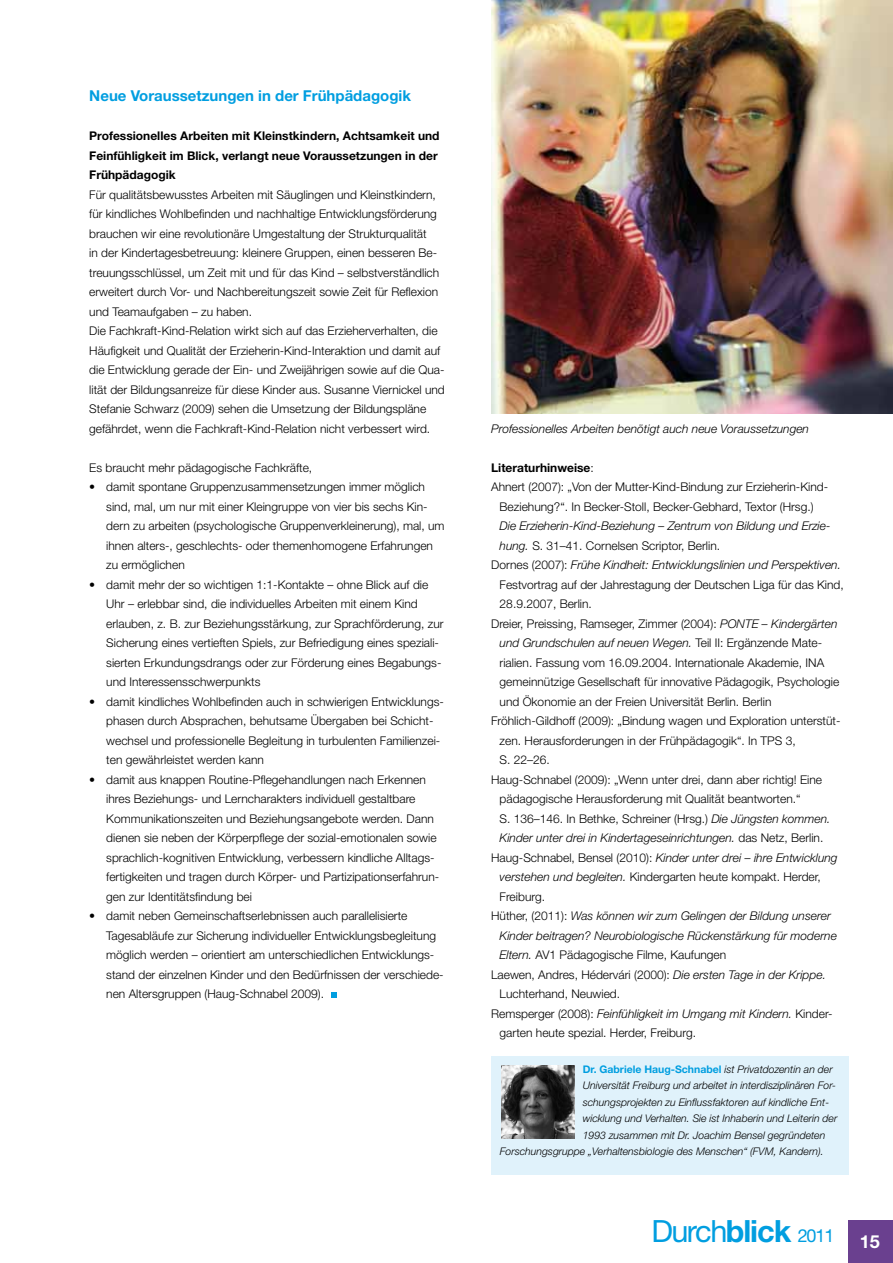
<style>
.page{position:relative;width:893px;height:1263px;background:#fff}
.page>*{position:absolute;margin:0;border:0;box-sizing:border-box;transform-origin:0 0}
.t1{font:30.75px "Helvetica Neue LT Pro";letter-spacing:-.055em;color:#009ee0}
.t2{font:18px "Helvetica Neue LT Pro";color:#009ee0}
.t3{font:700 18px "Helvetica Neue LT Pro";color:#fff}
.t4{font:700 15px "Helvetica Neue LT Pro";color:#009ee0}
.t5{font:300 12px/19.5px "Helvetica Neue LT Pro";color:#000}
.t6{font:italic 300 12px "Helvetica Neue LT Pro";color:#000}
.t7{font:700 12px/19.5px "Helvetica Neue LT Pro";color:#000}
.t8{font:italic 300 10.5px "Helvetica Neue LT Pro";color:#000}
.t9{font:700 10.5px "Helvetica Neue LT Pro";color:#009ee0}
.s1{font-weight:300}
.s2{font-style:italic}
.s3{font-style:normal}
.s4{font-weight:300;font-style:italic;color:#000}
.s5{font-weight:700}
</style>
<div class="page">
<div style="left:848px;top:1220px;width:45px;height:43px;background:#6a408f"></div>
<svg style="left:331px;top:992px;width:6px;height:6px"></svg>
<img style="left:491px;top:0;width:402px;height:413px">
<div style="left:491px;top:1057px;width:358px;height:118px;background:#e0f2fb"></div>
<img style="left:501px;top:1065px;width:73px;height:73px">
<p class="t4" style="left:89px;top:87px;width:323px">Neue Voraussetzungen in der Frühpädagogik</p>
<p class="t7" style="left:89px;top:126px;width:352px">Professionelles Arbeiten mit Kleinstkindern, Achtsamkeit und<br>Feinfühligkeit im Blick, verlangt neue Voraussetzungen in der<br>Frühpädagogik</p>
<p class="t5" style="left:89px;top:185px;width:357px">Für qualitätsbewusstes Arbeiten mit Säuglingen und Kleinstkindern, für kindliches Wohlbefinden und nachhaltige Entwicklungsförderung brauchen wir eine revolutionäre Umgestaltung der Strukturqualität<br>in der Kindertagesbetreuung: kleinere Gruppen, einen besseren Be&shy;treuungsschlüssel, um Zeit mit und für das Kind – selbstverständlich erweitert durch Vor- und Nachbereitungszeit sowie Zeit für Reflexion und Teamaufgaben – zu haben.<br>Die Fachkraft-Kind-Relation wirkt sich auf das Erzieherverhalten, die Häufigkeit und Qualität der Erzieherin-Kind-Interaktion und damit auf die Entwicklung gerade der Ein- und Zweijährigen sowie auf die Qua&shy;lität der Bildungsanreize für diese Kinder aus. Susanne Viernickel und Stefanie Schwarz (2009) sehen die Umsetzung der Bildungspläne gefährdet, wenn die Fachkraft-Kind-Relation nicht verbessert wird.</p>
<p class="t5" style="left:89px;top:458px;width:224px">Es braucht mehr pädagogische Fachkräfte,</p>
<p class="t5" style="left:106px;top:477px;width:340px;text-indent:-17px">• damit spontane Gruppenzusammensetzungen immer möglich sind, mal, um nur mit einer Kleingruppe von vier bis sechs Kin&shy;dern zu arbeiten (psychologische Gruppenverkleinerung), mal, um ihnen alters-, geschlechts- oder themenhomogene Erfahrungen zu ermöglichen</p>
<p class="t5" style="left:106px;top:575px;width:339px;text-indent:-17px">• damit mehr der so wichtigen 1:1-Kontakte – ohne Blick auf die Uhr – erlebbar sind, die individuelles Arbeiten mit einem Kind erlauben, z. B. zur Beziehungsstärkung, zur Sprachförderung, zur Sicherung eines vertieften Spiels, zur Befriedigung eines speziali&shy;sierten Erkundungsdrangs oder zur Förderung eines Begabungs&shy;und Interessensschwerpunkts</p>
<p class="t5" style="left:106px;top:692px;width:339px;text-indent:-17px">• damit kindliches Wohlbefinden auch in schwierigen Entwicklungs&shy;phasen durch Absprachen, behutsame Übergaben bei Schicht&shy;wechsel und professionelle Begleitung in turbulenten Familienzei&shy;ten gewährleistet werden kann</p>
<p class="t5" style="left:106px;top:770px;width:334px;text-indent:-17px">• damit aus knappen Routine-Pflegehandlungen nach Erkennen ihres Beziehungs- und Lerncharakters individuell gestaltbare Kommunikationszeiten und Beziehungsangebote werden. Dann dienen sie neben der Körperpflege der sozial-emotionalen sowie sprachlich-kognitiven Entwicklung, verbessern kindliche Alltags&shy;fertigkeiten und tragen durch Körper- und Partizipationserfahrun&shy;gen zur Identitätsfindung bei</p>
<p class="t5" style="left:106px;top:906px;width:339px;text-indent:-17px">• damit neben Gemeinschaftserlebnissen auch parallelisierte Tagesabläufe zur Sicherung individueller Entwicklungsbegleitung möglich werden – orientiert am unterschiedlichen Entwicklungs&shy;stand der einzelnen Kinder und den Bedürfnissen der verschiede&shy;nen Altersgruppen (Haug-Schnabel 2009).</p>
<p class="t6" style="left:491px;top:421px;width:319px">Professionelles Arbeiten benötigt auch neue Voraussetzungen</p>
<p class="t7" style="left:491px;top:457px;width:104px">Literaturhinweise<span class="s1">:</span></p>
<p class="t5" style="left:491px;top:477px;width:338px">Ahnert (2007): „Von der Mutter-Kind-Bindung zur Erzieherin-Kind-</p>
<p class="t5" style="left:500px;top:497px;width:315px">Beziehung?“. In Becker-Stoll, Becker-Gebhard, Textor (Hrsg.)</p>
<p class="t6" style="left:500px;top:519px;width:332px">Die Erzieherin-Kind-Beziehung – Zentrum von Bildung und Erzie-</p>
<p class="t5" style="left:500px;top:536px;width:222px"><span class="s2">hung.</span> S. 31–41. Cornelsen Scriptor, Berlin.</p>
<p class="t6" style="left:491px;top:558px;width:351px"><span class="s3">Dornes (2007):</span> Frühe Kindheit: Entwicklungslinien und Perspektiven.</p>
<p class="t5" style="left:500px;top:575px;width:346px">Festvortrag auf der Jahrestagung der Deutschen Liga für das Kind,</p>
<p class="t5" style="left:500px;top:594px;width:94px">28.9.2007, Berlin.</p>
<p class="t5" style="left:491px;top:614px;width:348px">Dreier, Preissing, Ramseger, Zimmer (2004): <span class="s2">PONTE – Kindergärten</span></p>
<p class="t6" style="left:500px;top:636px;width:324px">und Grundschulen auf neuen Wegen. <span class="s3">Teil II: Ergänzende Mate-</span></p>
<p class="t5" style="left:500px;top:653px;width:326px">rialien. Fassung vom 16.09.2004. Internationale Akademie, INA</p>
<p class="t5" style="left:500px;top:672px;width:341px">gemeinnützige Gesellschaft für innovative Pädagogik, Psychologie</p>
<p class="t5" style="left:500px;top:692px;width:273px">und Ökonomie an der Freien Universität Berlin. Berlin</p>
<p class="t5" style="left:491px;top:711px;width:351px">Fröhlich-Gildhoff (2009): „Bindung wagen und Exploration unterstüt-</p>
<p class="t5" style="left:500px;top:731px;width:298px">zen. Herausforderungen in der Frühpädagogik“. In TPS 3,</p>
<p class="t5" style="left:500px;top:750px;width:52px">S. 22–26.</p>
<p class="t5" style="left:491px;top:770px;width:333px">Haug-Schnabel (2009): „Wenn unter drei, dann aber richtig! Eine</p>
<p class="t5" style="left:500px;top:789px;width:302px">pädagogische Herausforderung mit Qualität beantworten.“</p>
<p class="t5" style="left:500px;top:809px;width:332px">S. 136–146. In Bethke, Schreiner (Hrsg.) <span class="s2">Die Jüngsten kommen.</span></p>
<p class="t6" style="left:500px;top:831px;width:325px">Kinder unter drei in Kindertageseinrichtungen. <span class="s3">das Netz, Berlin.</span></p>
<p class="t6" style="left:491px;top:850px;width:348px"><span class="s3">Haug-Schnabel, Bensel (2010):</span> Kinder unter drei – ihre Entwicklung</p>
<p class="t5" style="left:500px;top:867px;width:323px"><span class="s2">verstehen und begleiten.</span> Kindergarten heute kompakt. Herder,</p>
<p class="t5" style="left:500px;top:887px;width:47px">Freiburg.</p>
<p class="t6" style="left:491px;top:909px;width:341px"><span class="s3">Hüther, (2011):</span> Was können wir zum Gelingen der Bildung unserer</p>
<p class="t6" style="left:500px;top:928px;width:339px">Kinder beitragen? Neurobiologische Rückenstärkung für moderne</p>
<p class="t5" style="left:500px;top:945px;width:228px"><span class="s2">Eltern.</span> AV1 Pädagogische Filme, Kaufungen</p>
<p class="t5" style="left:491px;top:965px;width:336px">Laewen, Andres, Hédervári (2000): <span class="s2">Die ersten Tage in der Krippe.</span></p>
<p class="t5" style="left:500px;top:984px;width:122px">Luchterhand, Neuwied.</p>
<p class="t6" style="left:491px;top:1006px;width:343px"><span class="s3">Remsperger (2008):</span> Feinfühligkeit im Umgang mit Kindern. <span class="s3">Kinder-</span></p>
<p class="t5" style="left:500px;top:1023px;width:198px">garten heute spezial. Herder, Freiburg.</p>
<p class="t9" style="left:583px;top:1063px;width:251px">Dr. Gabriele Haug-Schnabel <span class="s4">ist Privatdozentin an der</span></p>
<p class="t8" style="left:583px;top:1079px;width:255px">Universität Freiburg und arbeitet in interdisziplinären For-</p>
<p class="t8" style="left:583px;top:1096px;width:248px">schungsprojekten zu Einflussfaktoren auf kindliche Ent-</p>
<p class="t8" style="left:583px;top:1112px;width:256px">wicklung und Verhalten. Sie ist Inhaberin und Leiterin der</p>
<p class="t8" style="left:583px;top:1129px;width:244px">1993 zusammen mit Dr. Joachim Bensel gegründeten</p>
<p class="t8" style="left:500px;top:1145px;width:325px">Forschungsgruppe „Verhaltensbiologie des Menschen“ (FVM, Kandern).</p>
<h1 class="t1" style="left:651px;top:1213px;width:141px">Durch<span class="s5">blick</span></h1>
<h2 class="t2" style="left:798px;top:1225px;width:38px">2011</h2>
<h2 class="t3" style="left:860px;top:1230px;width:22px">15</h2>
</div>
